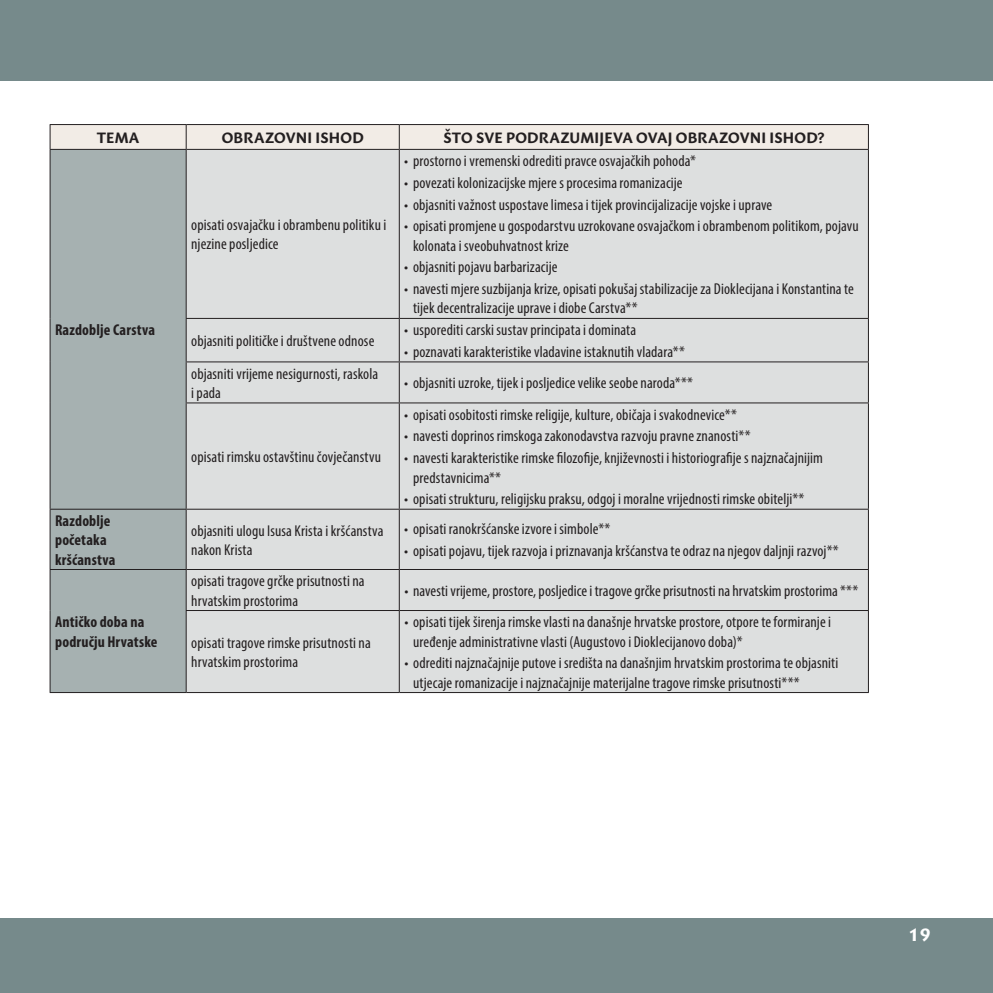
<style>
.page{position:relative;width:993px;height:993px;background:#fff}
.page>*{position:absolute;margin:0;border:0;box-sizing:border-box;transform-origin:0 0}
.t1{font:700 17.5px "Lithos Pro";color:#fff}
.t2{font:condensed 15.75px/19.2px "Myriad Pro";letter-spacing:.01em;color:#231f20}
.t3{font:700 condensed 15.75px/19.2px "Myriad Pro";letter-spacing:.01em;color:#231f20}
.t4{font:700 14.88px "Sharik Sans";letter-spacing:.015em;color:#231f20}
</style>
<div class="page">
<div style="left:0;top:0;width:992px;height:81px;background:#768a8b"></div>
<div style="left:0;top:918px;width:992px;height:74px;background:#768a8b"></div>
<div style="left:51px;top:150px;width:135px;height:542px;background:#a6b1b1"></div>
<div style="left:187px;top:150px;width:680px;height:542px;background:#dddfdf"></div>
<hr style="left:50px;top:150px;width:1px;height:168px;background:#231f20">
<hr style="left:50px;top:318px;width:1px;height:44px;background:#231f20">
<hr style="left:50px;top:362px;width:1px;height:41px;background:#231f20">
<hr style="left:50px;top:403px;width:1px;height:105px;background:#231f20">
<hr style="left:50px;top:508px;width:136px;height:1px;background:#231f20">
<hr style="left:50px;top:509px;width:1px;height:60px;background:#231f20">
<hr style="left:50px;top:569px;width:136px;height:1px;background:#231f20">
<hr style="left:50px;top:569px;width:1px;height:41px;background:#231f20">
<hr style="left:50px;top:610px;width:1px;height:82px;background:#231f20">
<hr style="left:50px;top:692px;width:136px;height:1px;background:#231f20">
<hr style="left:186px;top:150px;width:1px;height:168px;background:#231f20">
<hr style="left:399px;top:150px;width:1px;height:168px;background:#231f20">
<hr style="left:867px;top:150px;width:1px;height:168px;background:#231f20">
<hr style="left:186px;top:318px;width:213px;height:1px;background:#231f20">
<hr style="left:186px;top:319px;width:1px;height:42px;background:#231f20">
<hr style="left:399px;top:318px;width:469px;height:1px;background:#231f20">
<hr style="left:399px;top:319px;width:1px;height:42px;background:#231f20">
<hr style="left:867px;top:319px;width:1px;height:42px;background:#231f20">
<hr style="left:186px;top:361px;width:213px;height:1px;background:#231f20">
<hr style="left:186px;top:362px;width:1px;height:40px;background:#231f20">
<hr style="left:399px;top:361px;width:469px;height:1px;background:#231f20">
<hr style="left:399px;top:362px;width:1px;height:40px;background:#231f20">
<hr style="left:867px;top:362px;width:1px;height:40px;background:#231f20">
<hr style="left:186px;top:402px;width:213px;height:1px;background:#231f20">
<hr style="left:186px;top:403px;width:1px;height:105px;background:#231f20">
<hr style="left:399px;top:402px;width:469px;height:1px;background:#231f20">
<hr style="left:399px;top:403px;width:1px;height:105px;background:#231f20">
<hr style="left:867px;top:403px;width:1px;height:105px;background:#231f20">
<hr style="left:186px;top:508px;width:213px;height:1px;background:#231f20">
<hr style="left:186px;top:509px;width:1px;height:60px;background:#231f20">
<hr style="left:399px;top:508px;width:469px;height:1px;background:#231f20">
<hr style="left:399px;top:509px;width:1px;height:60px;background:#231f20">
<hr style="left:867px;top:509px;width:1px;height:60px;background:#231f20">
<hr style="left:186px;top:569px;width:213px;height:1px;background:#231f20">
<hr style="left:186px;top:569px;width:1px;height:41px;background:#231f20">
<hr style="left:399px;top:569px;width:469px;height:1px;background:#231f20">
<hr style="left:399px;top:569px;width:1px;height:41px;background:#231f20">
<hr style="left:867px;top:569px;width:1px;height:41px;background:#231f20">
<hr style="left:186px;top:610px;width:213px;height:1px;background:#231f20">
<hr style="left:186px;top:610px;width:1px;height:82px;background:#231f20">
<hr style="left:399px;top:610px;width:469px;height:1px;background:#231f20">
<hr style="left:399px;top:610px;width:1px;height:82px;background:#231f20">
<hr style="left:867px;top:610px;width:1px;height:82px;background:#231f20">
<hr style="left:186px;top:692px;width:213px;height:1px;background:#231f20">
<hr style="left:399px;top:692px;width:469px;height:1px;background:#231f20">
<hr style="left:50px;top:149px;width:136px;height:1px;background:#231f20">
<hr style="left:186px;top:149px;width:213px;height:1px;background:#231f20">
<hr style="left:399px;top:149px;width:469px;height:1px;background:#231f20">
<svg style="left:50px;top:124px;width:818px;height:25px;background:#e8e2dc"></svg>
<p class="t4" style="left:97px;top:127px;width:44px">TEMA</p>
<p class="t4" style="left:222px;top:127px;width:143px">OBRAZOVNI ISHOD</p>
<p class="t4" style="left:443px;top:127px;width:382px">ŠTO SVE PODRAZUMIJEVA OVAJ OBRAZOVNI ISHOD?</p>
<p class="t3" style="left:55px;top:320px;width:101px">Razdoblje Carstva</p>
<p class="t2" style="left:191px;top:215px;width:197px">opisati osvajačku i obrambenu politiku i njezine posljedice</p>
<p class="t2" style="left:191px;top:331px;width:185px">objasniti političke i društvene odnose</p>
<p class="t2" style="left:404px;top:151px;width:293px">• prostorno i vremenski odrediti pravce osvajačkih pohoda*</p>
<p class="t2" style="left:404px;top:173px;width:280px">• povezati kolonizacijske mjere s procesima romanizacije</p>
<p class="t2" style="left:404px;top:194px;width:369px">• objasniti važnost uspostave limesa i tijek provincijalizacije vojske i uprave</p>
<p class="t2" style="left:413px;top:216px;width:447px;text-indent:-9px">• opisati promjene u gospodarstvu uzrokovane osvajačkom i obrambenom politikom, pojavu kolonata i sveobuhvatnost krize</p>
<p class="t2" style="left:404px;top:257px;width:155px">• objasniti pojavu barbarizacije</p>
<p class="t2" style="left:413px;top:279px;width:442px;text-indent:-9px">• navesti mjere suzbijanja krize, opisati pokušaj stabilizacije za Dioklecijana i Konstantina te tijek decentralizacije uprave i diobe Carstva**</p>
<p class="t2" style="left:404px;top:320px;width:233px">• usporediti carski sustav principata i dominata</p>
<p class="t2" style="left:404px;top:342px;width:282px">• poznavati karakteristike vladavine istaknutih vladara**</p>
<p class="t2" style="left:191px;top:363px;width:188px">objasniti vrijeme nesigurnosti, raskola i pada</p>
<p class="t2" style="left:404px;top:373px;width:290px">• objasniti uzroke, tijek i posljedice velike seobe naroda***</p>
<p class="t2" style="left:191px;top:447px;width:191px">opisati rimsku ostavštinu čovječanstvu</p>
<p class="t2" style="left:404px;top:404px;width:334px">• opisati osobitosti rimske religije, kulture, običaja i svakodnevice**</p>
<p class="t2" style="left:404px;top:426px;width:348px">• navesti doprinos rimskoga zakonodavstva razvoju pravne znanosti**</p>
<p class="t2" style="left:413px;top:448px;width:411px;text-indent:-9px">• navesti karakteristike rimske filozofije, književnosti i historiografije s najznačajnijim predstavnicima**</p>
<p class="t2" style="left:404px;top:489px;width:401px">• opisati strukturu, religijsku praksu, odgoj i moralne vrijednosti rimske obitelji**</p>
<p class="t3" style="left:55px;top:510px;width:62px">Razdoblje početaka kršćanstva</p>
<p class="t2" style="left:191px;top:520px;width:194px">objasniti ulogu Isusa Krista i kršćanstva nakon Krista</p>
<p class="t2" style="left:404px;top:519px;width:208px">• opisati ranokršćanske izvore i simbole**</p>
<p class="t2" style="left:404px;top:541px;width:436px">• opisati pojavu, tijek razvoja i priznavanja kršćanstva te odraz na njegov daljnji razvoj**</p>
<p class="t3" style="left:55px;top:612px;width:104px">Antičko doba na području Hrvatske</p>
<p class="t2" style="left:191px;top:571px;width:175px">opisati tragove grčke prisutnosti na hrvatskim prostorima</p>
<p class="t2" style="left:404px;top:580px;width:455px">• navesti vrijeme, prostore, posljedice i tragove grčke prisutnosti na hrvatskim prostorima ***</p>
<p class="t2" style="left:191px;top:632px;width:181px">opisati tragove rimske prisutnosti na hrvatskim prostorima</p>
<p class="t2" style="left:413px;top:612px;width:419px;text-indent:-9px">• opisati tijek širenja rimske vlasti na današnje hrvatske prostore, otpore te formiranje i uređenje administrativne vlasti (Augustovo i Dioklecijanovo doba)*</p>
<p class="t2" style="left:413px;top:653px;width:426px;text-indent:-9px">• odrediti najznačajnije putove i središta na današnjim hrvatskim prostorima te objasniti utjecaje romanizacije i najznačajnije materijalne tragove rimske prisutnosti***</p>
<p class="t1" style="left:906px;top:924px;width:26px">19</p>
</div>
